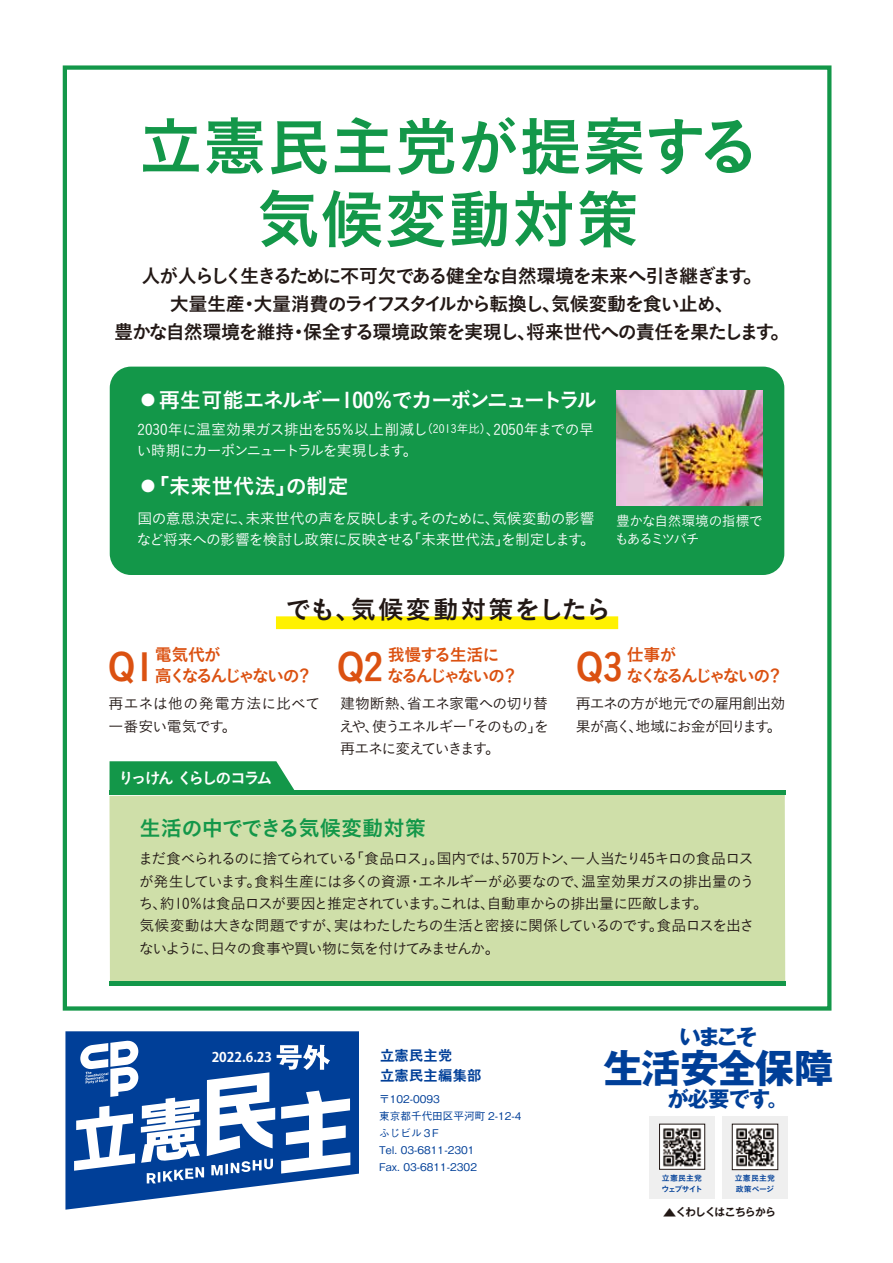
<style>
.page{position:relative;width:893px;height:1263px;background:#fff}
.page>*{position:absolute;margin:0;border:0;box-sizing:border-box;transform-origin:0 0}
.t1{font:63.9px/72.8px "Koburina Go Std N W6";color:#139749;text-align:center}
.t2{font:700 39.15px "Gothic MB101 Pro";letter-spacing:-.035em;color:#003f98}
.t3{font:37.65px "Koburina Go Std N W6";color:#db5111}
.t4{font:25.5px "Koburina Go Std N W6";letter-spacing:.06em;color:#221815}
.t5{font:21.3px "Koburina Go Std N W6";letter-spacing:-.08em;color:#fff}
.t6{font:21.3px "Koburina Go Std N W6";letter-spacing:-.025em;color:#139749}
.t7{font:21.3px "Koburina Go Std N W6";color:#fff}
.t8{font:700 21.3px "Gothic MB101 Pro";letter-spacing:-.05em;color:#003f98}
.t9{font:19.2px/27.6px "Koburina Go Std N W6";letter-spacing:-.065em;color:#221815;text-align:center}
.t10{font:16.95px/21.3px "Koburina Go Std N W6";letter-spacing:-.115em;color:#db5111}
.t11{font:16.95px/21.3px "Koburina Go Std N W6";letter-spacing:-.15em;color:#db5111}
.t12{font:16.95px/21.3px "Koburina Go Std N W6";letter-spacing:-.175em;color:#db5111}
.t13{font:15.9px "Koburina Go Std N W6";letter-spacing:-.15em;color:#fff}
.t14{font:14.85px/22.4px "Koburina Go Std N W3";letter-spacing:-.065em;color:#221815}
.t15{font:14.85px/21.3px "Koburina Go Std N W3";letter-spacing:-.05em;color:#fff}
.t16{font:14.85px/22.4px "Koburina Go Std N W3";color:#221815}
.t17{font:14.85px/20.2px "Midashi Go Pro MB31";letter-spacing:-.02em;color:#003f98}
.t18{font:13.8px/18.1px "Koburina Go Std N W3";letter-spacing:-.065em;color:#fff}
.t19{font:700 13.65px "Gothic MB101 Pro De";color:#221815}
.t20{font:700 13.35px "Koz Go Pro";color:#fff}
.t21{font:500 10.65px/17px "Gothic BBB Pro";color:#003f98}
.t22{font:700 10.65px "Gothic MB101 Pro De";letter-spacing:-.075em;color:#221815}
.t23{font:7.95px/10.5px "Koburina Go Std N W6";letter-spacing:-.085em;color:#003f98}
.t24{font:7.95px/10.5px "Koburina Go Std N W6";letter-spacing:.025em;color:#003f98}
.s1{font-family:"Koz Go Pr 6 N"}
.s2{font-size:11.7px}
</style>
<div class="page">
<div style="left:63px;top:65px;width:768px;height:946px;border:4px solid #139749"></div>
<div style="left:110px;top:367px;width:674px;height:208px;background:#139749;border-radius:21px"></div>
<div style="left:109px;top:794px;width:676px;height:191px;background:#cfdfa9"></div>
<svg style="left:110px;top:761px;width:185px;height:29px;background:#219d54"></svg>
<div style="left:110px;top:790px;width:676px;height:5px;background:#139749"></div>
<div style="left:110px;top:981px;width:676px;height:5px;background:#139749"></div>
<div style="left:276px;top:616px;width:342px;height:13px;background:#fff100"></div>
<img style="left:616px;top:390px;width:147px;height:115px">
<svg style="left:65px;top:1031px;width:294px;height:179px;fill:#003f98"></svg>
<svg style="left:74px;top:1040px;width:276px;height:143px"></svg>
<div style="left:649px;top:1117px;width:66px;height:82px;background:#efefef"></div>
<img style="left:661px;top:1126px;width:42px;height:41px">
<div style="left:659px;top:1124px;width:46px;height:45px;border:1px solid #221815"></div>
<div style="left:722px;top:1117px;width:66px;height:82px;background:#efefef"></div>
<img style="left:734px;top:1126px;width:42px;height:42px">
<div style="left:732px;top:1124px;width:46px;height:46px;border:1px solid #221815"></div>
<h1 class="t1" style="left:139px;top:112px;width:623px">立憲民主党が提案する気候変動対策</h1>
<p class="t9" style="left:114px;top:263px;width:677px">人が人らしく生きるために不可欠である健全な自然環境を未来へ引き継ぎます。<br>大量生産・大量消費のライフスタイルから転換し、気候変動を食い止め、<br>豊かな自然環境を維持・保全する環境政策を実現し、将来世代への責任を果たします。</p>
<h3 class="t5" style="left:137px;top:383px;width:482px"><span class="s1">●</span>再生可能エネルギー100％でカーボンニュートラル　</h3>
<p class="t15" style="left:137px;top:418px;width:459px">2030年に温室効果ガス排出を55％以上削減し<span class="s2">（2013年比）</span>、2050年までの早い時期にカーボンニュートラルを実現します。</p>
<h3 class="t7" style="left:137px;top:470px;width:234px"><span class="s1">●</span>「未来世代法」の制定　</h3>
<p class="t15" style="left:137px;top:508px;width:460px">国の意思決定に、未来世代の声を反映します。そのために、気候変動の影響など将来への影響を検討し政策に反映させる「未来世代法」を制定します。</p>
<p class="t18" style="left:615px;top:511px;width:149px">豊かな自然環境の指標でもあるミツバチ</p>
<h3 class="t4" style="left:286px;top:589px;width:327px">でも、気候変動対策をしたら</h3>
<p class="t11" style="left:155px;top:644px;width:160px">電気代が<br>高くなるんじゃないの？</p>
<h3 class="t3" style="left:337px;top:638px;width:47px">Q2</h3>
<p class="t12" style="left:626px;top:644px;width:159px">仕事が<br>なくなるんじゃないの？</p>
<p class="t14" style="left:576px;top:692px;width:211px">再エネの方が地元での雇用創出効果が高く、地域にお金が回ります。</p>
<h3 class="t3" style="left:108px;top:638px;width:47px">Q1</h3>
<p class="t10" style="left:387px;top:644px;width:133px">我慢する生活になるんじゃないの？</p>
<p class="t14" style="left:339px;top:692px;width:211px;text-align:justify">建物断熱、省エネ家電への切り替えや、使うエネルギー「そのもの」を再エネに変えていきます。</p>
<h3 class="t3" style="left:576px;top:638px;width:47px">Q3</h3>
<p class="t16" style="left:109px;top:692px;width:213px">再エネは他の発電方法に比べて一番安い電気です。</p>
<p class="t13" style="left:118px;top:765px;width:156px">りっけん くらしのコラム</p>
<h3 class="t6" style="left:140px;top:811px;width:288px">生活の中でできる気候変動対策</h3>
<p class="t14" style="left:138px;top:847px;width:618px">まだ食べられるのに捨てられている「食品ロス」。国内では、570万トン、一人当たり45キロの食品ロスが発生しています。食料生産には多くの資源・エネルギーが必要なので、温室効果ガスの排出量のうち、約10％は食品ロスが要因と推定されています。これは、自動車からの排出量に匹敵します。<br>気候変動は大きな問題ですが、実はわたしたちの生活と密接に関係しているのです。食品ロスを出さないように、日々の食事や買い物に気を付けてみませんか。</p>
<p class="t20" style="left:212px;top:1048px;width:62px">2022.6.23</p>
<p class="t17" style="left:380px;top:1043px;width:104px">立憲民主党<br>立憲民主編集部</p>
<p class="t21" style="left:379px;top:1089px;width:144px">〒102-0093<br>東京都千代田区平河町 2-12-4ふじビル３F　<br>Tel. 03-6811-2301<br>Fax. 03-6811-2302</p>
<h3 class="t8" style="left:679px;top:1019px;width:80px">いまこそ</h3>
<h2 class="t2" style="left:604px;top:1035px;width:231px">生活安全保障</h2>
<h3 class="t8" style="left:667px;top:1082px;width:123px">が必要です。</h3>
<p class="t23" style="left:661px;top:1173px;width:43px">立憲民主党ウェブサイト</p>
<p class="t24" style="left:735px;top:1173px;width:42px">立憲民主党政策ページ</p>
<p class="t22" style="left:676px;top:1203px;width:101px">くわしくはこちらから</p>
<p class="t19" style="left:681px;top:1205px;width:15px;rotate:90deg">◀</p>
</div>
